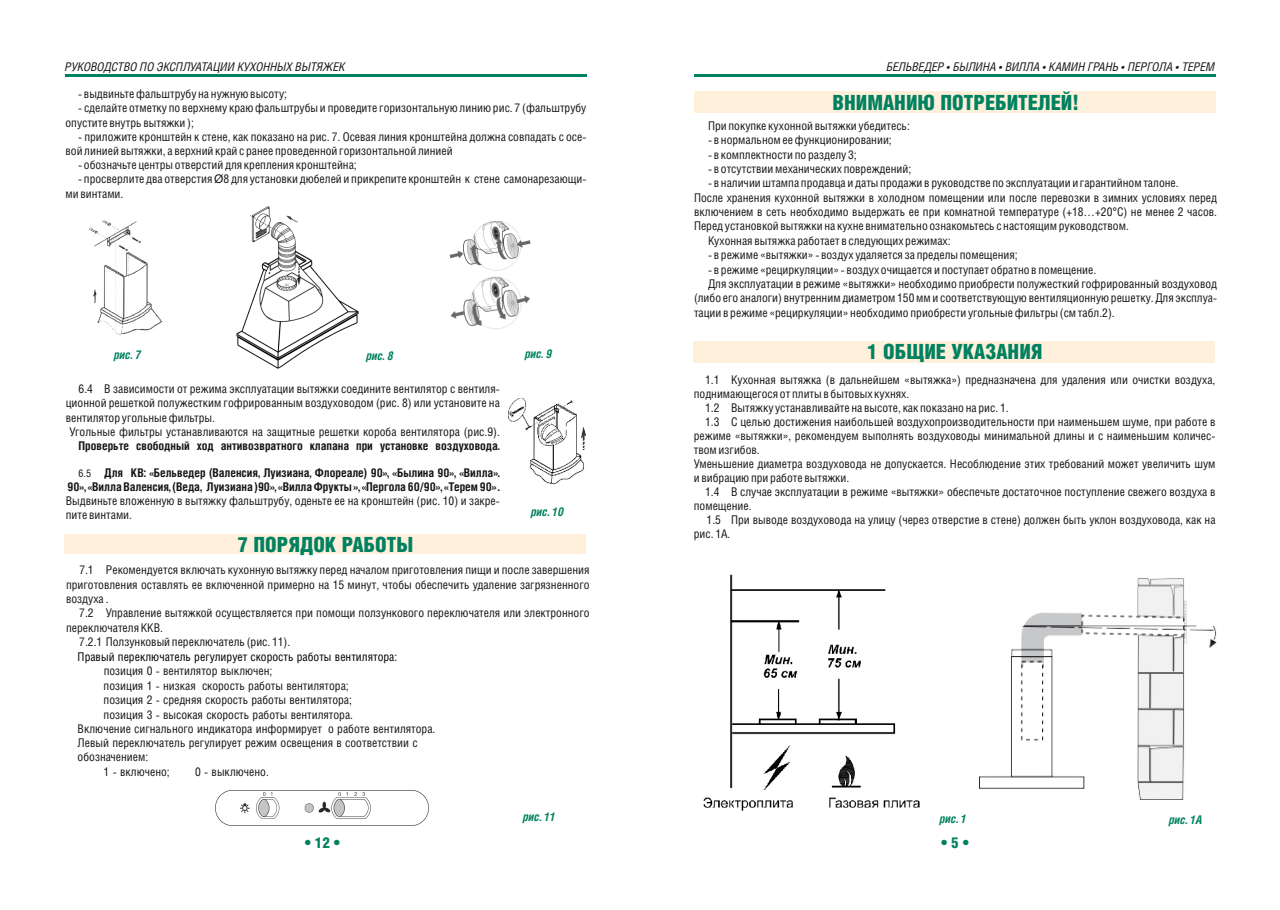
<style>
.page{position:relative;width:1280px;height:910px;background:#fff}
.page>*{position:absolute;margin:0;border:0;box-sizing:border-box;transform-origin:0 0}
.t1{font:21px "Helios Cond Black C";color:#008160}
.t2{font:15px "Helios Cond Black C";color:#008160}
.t3{font:12px/14.2px "Helios Cond C";color:#151616}
.t4{font:700 12px/13.8px "Helios Cond C";color:#151616;text-align:right}
.t5{font:italic 12px "Helios Cond C";color:#151616}
.t6{font:12px "Helios Cond C";color:#000}
.t7{font:italic 700 12px "Helios Cond C";color:#008160}
.s1{font-family:"Arial"}
.s2{font-weight:400;font-size:10.5px}
.s3{color:#fff}
</style>
<div class="page">
<hr style="left:694px;top:74px;width:522px;height:3px;background:#008160">
<div style="left:694px;top:91px;width:522px;height:21px;background:#fff0db"></div>
<div style="left:693px;top:342px;width:522px;height:21px;background:#fff0db"></div>
<img style="left:703px;top:574px;width:217px;height:237px">
<img style="left:89px;top:221px;width:72px;height:114px">
<img style="left:508px;top:397px;width:79px;height:88px">
<div style="left:64px;top:534px;width:522px;height:20px;background:#fff0db"></div>
<img style="left:237px;top:207px;width:121px;height:161px">
<img style="left:215px;top:790px;width:214px;height:35px">
<img style="left:979px;top:578px;width:237px;height:222px">
<hr style="left:65px;top:74px;width:521px;height:3px;background:#008160">
<img style="left:449px;top:221px;width:82px;height:50px">
<img style="left:450px;top:276px;width:80px;height:54px">
<p class="t5" style="left:65px;top:61px;width:282px">РУКОВОДСТВО ПО ЭКСПЛУАТАЦИИ КУХОННЫХ ВЫТЯЖЕК</p>
<p class="t5" style="left:886px;top:62px;width:330px">БЕЛЬВЕДЕР • БЫЛИНА • ВИЛЛА • КАМИН ГРАНЬ • ПЕРГОЛА • ТЕРЕМ</p>
<p class="t3" style="left:78px;top:88px;width:210px">- выдвиньте фальштрубу на нужную высоту;</p>
<p class="t3" style="left:65px;top:102px;width:522px;text-indent:13px">- сделайте отметку по верхнему краю фальштрубы и проведите горизонтальную линию рис. 7 (фальштрубу опустите внутрь вытяжки );</p>
<p class="t3" style="left:65px;top:130px;width:522px;text-indent:13px">- приложите кронштейн к стене, как показано на рис. 7. Осевая линия кронштейна должна совпадать с осе&shy;вой линией вытяжки, а верхний край с ранее проведенной горизонтальной линией</p>
<p class="t3" style="left:78px;top:158px;width:280px">- обозначьте центры отверстий для крепления кронштейна;</p>
<p class="t3" style="left:65px;top:173px;width:522px;text-indent:13px">- просверлите два отверстия <span class="s1">Ø</span>8 для установки дюбелей и прикрепите кронштейн к стене самонарезающи&shy;ми винтами.</p>
<p class="t7" style="left:114px;top:350px;width:29px">рис. 7</p>
<p class="t7" style="left:366px;top:350px;width:29px">рис. 8</p>
<p class="t7" style="left:525px;top:348px;width:29px">рис. 9</p>
<p class="t3" style="left:79px;top:382px;width:423px">6.4 В зависимости от режима эксплуатации вытяжки соедините вентилятор с вентиля-</p>
<p class="t3" style="left:66px;top:397px;width:435px">ционной решеткой полужестким гофрированным воздуховодом (рис. 8) или установите на</p>
<p class="t3" style="left:66px;top:411px;width:151px">вентилятор угольные фильтры.</p>
<p class="t3" style="left:70px;top:425px;width:432px">Угольные фильтры устанавливаются на защитные решетки короба вентилятора (рис.9).</p>
<p class="t4" style="left:79px;top:439px;width:423px">Проверьте свободный ход антивозвратного клапана при установке воздуховода.</p>
<p class="t4" style="left:68px;top:467px;width:434px"><span class="s2">6.5</span> Для КВ: «Бельведер (Валенсия, Луизиана, Флореале) 90 , «Былина 90 , «Вилла».<br>90 , «Вилла Валенсия, (Веда, Луизиана )90 , «Вилла Фрукты , «Пергола 60/90 , «Терем 90».</p>
<p class="t3" style="left:66px;top:494px;width:435px">Выдвиньте вложенную в вытяжку фальштрубу, оденьте ее на кронштейн (рис. 10) и закре&shy;пите винтами.</p>
<p class="t4" style="left:383px;top:467px;width:6px">»</p>
<p class="t4" style="left:450px;top:467px;width:6px">»</p>
<p class="t4" style="left:80px;top:480px;width:6px">»</p>
<p class="t4" style="left:270px;top:480px;width:6px">»</p>
<p class="t4" style="left:354px;top:480px;width:6px">»</p>
<p class="t4" style="left:436px;top:480px;width:6px">»</p>
<h1 class="t1" style="left:238px;top:535px;width:177px">7 ПОРЯДОК РАБОТЫ</h1>
<p class="t7" style="left:531px;top:506px;width:35px">рис. 10</p>
<p class="t3" style="left:66px;top:564px;width:525px;text-align:justify;text-indent:13px">7.1 Рекомендуется включать кухонную вытяжку перед началом приготовления пищи и после завершения приготовления оставлять ее включенной примерно на 15 минут, чтобы обеспечить удаление загрязненного воздуха .</p>
<p class="t3" style="left:79px;top:607px;width:512px">7.2 Управление вытяжкой осуществляется при помощи ползункового переключателя или электронного</p>
<p class="t3" style="left:66px;top:621px;width:98px">переключателя ККВ.</p>
<p class="t3" style="left:79px;top:635px;width:212px">7.2.1 Ползунковый переключатель (рис. 11).</p>
<p class="t6" style="left:78px;top:651px;width:321px">Правый переключатель регулирует скорость работы вентилятора:</p>
<p class="t3" style="left:104px;top:665px;width:170px">позиция 0 - вентилятор выключен;</p>
<p class="t3" style="left:104px;top:679px;width:247px">позиция 1 - низкая скорость работы вентилятора;</p>
<p class="t3" style="left:104px;top:693px;width:250px">позиция 2 - средняя скорость работы вентилятора;</p>
<p class="t3" style="left:104px;top:708px;width:251px">позиция 3 - высокая скорость работы вентилятора.</p>
<p class="t3" style="left:78px;top:722px;width:359px">Включение сигнального индикатора информирует о работе вентилятора.</p>
<p class="t3" style="left:78px;top:736px;width:341px">Левый переключатель регулирует режим освещения в соответствии с</p>
<p class="t3" style="left:78px;top:751px;width:72px">обозначением:</p>
<p class="t3" style="left:104px;top:765px;width:68px">1 - включено;</p>
<p class="t3" style="left:195px;top:765px;width:75px">0 - выключено.</p>
<p class="t2" style="left:305px;top:835px;width:37px">• 12 •</p>
<p class="t7" style="left:523px;top:812px;width:34px">рис. 11</p>
<h1 class="t1" style="left:832px;top:92px;width:248px">ВНИМАНИЮ ПОТРЕБИТЕЛЕЙ!</h1>
<p class="t3" style="left:708px;top:119px;width:203px">При покупке кухонной вытяжки убедитесь:</p>
<p class="t3" style="left:708px;top:134px;width:185px">- в нормальном ее функционировании;</p>
<p class="t3" style="left:708px;top:148px;width:150px">- в комплектности по разделу 3;</p>
<p class="t3" style="left:708px;top:162px;width:205px">- в отсутствии механических повреждений;</p>
<p class="t3" style="left:708px;top:177px;width:472px">- в наличии штампа продавца и даты продажи в руководстве по эксплуатации и гарантийном талоне.</p>
<p class="t3" style="left:694px;top:191px;width:525px">После хранения кухонной вытяжки в холодном помещении или после перевозки в зимних условиях перед</p>
<p class="t3" style="left:694px;top:205px;width:525px">включением в сеть необходимо выдержать ее при комнатной температуре (+18…+20°C) не менее 2 чаcов.</p>
<p class="t3" style="left:694px;top:220px;width:436px">Перед установкой вытяжки на кухне внимательно ознакомьтесь с настоящимруководством.</p>
<p class="t3" style="left:708px;top:234px;width:244px">Кухонная вытяжка работает в следующих режимах:</p>
<p class="t3" style="left:708px;top:249px;width:311px">- в режиме «вытяжки» - воздух удаляется за пределы помещения;</p>
<p class="t3" style="left:708px;top:263px;width:390px">- в режиме «рециркуляции» - воздух очищается и поступает обратно в помещение.</p>
<p class="t3" style="left:708px;top:277px;width:511px">Для эксплуатации в режиме «вытяжки» необходимо приобрести полужесткий гофрированный воздуховод</p>
<p class="t3" style="left:694px;top:292px;width:525px">(либо его аналоги) внутренним диаметром 150 мм и соответствующую вентиляционную решетку. Для эксплуа-</p>
<p class="t3" style="left:694px;top:306px;width:422px">тации в режиме «рециркуляции» необходимо приобрести угольные фильтры (см табл.2).</p>
<h1 class="t1" style="left:867px;top:341px;width:177px">1 ОБЩИЕ УКАЗАНИЯ</h1>
<p class="t3" style="left:705px;top:374px;width:512px">1.1 Кухонная вытяжка (в дальнейшем «вытяжка») предназначена для удаления или очистки воздуха,</p>
<p class="t3" style="left:694px;top:388px;width:217px">поднимающегося от плиты в бытовых кухнях.</p>
<p class="t3" style="left:705px;top:402px;width:305px">1.2 Вытяжку устанавливайте на высоте, как показано на рис. 1.</p>
<p class="t3" style="left:705px;top:416px;width:512px">1.3 С целью достижения наибольшей воздухопроизводительности при наименьшем шуме, при работе в</p>
<p class="t3" style="left:694px;top:429px;width:523px">режиме «вытяжки», рекомендуем выполнять воздуховоды минимальной длины и с наименьшим количес-</p>
<p class="t3" style="left:694px;top:443px;width:67px">твом изгибов.</p>
<p class="t3" style="left:694px;top:457px;width:523px">Уменьшение диаметра воздуховода не допускается. Несоблюдение этих требований может увеличить шум</p>
<p class="t3" style="left:694px;top:471px;width:157px">и вибрацию при работе вытяжки.</p>
<p class="t3" style="left:705px;top:485px;width:512px">1.4 В случае эксплуатации в режиме «вытяжки» обеспечьте достаточное поступление свежего воздуха в</p>
<p class="t3" style="left:694px;top:499px;width:59px">помещение.</p>
<p class="t3" style="left:707px;top:513px;width:510px">1.5 При выводе воздуховода на улицу (через отверстие в стене) должен быть уклон воздуховода, как на</p>
<p class="t3" style="left:694px;top:527px;width:42px">рис. 1А.<span class="s3">.</span></p>
<p class="t7" style="left:939px;top:813px;width:29px">рис. 1</p>
<p class="t2" style="left:941px;top:835px;width:29px">• 5 •</p>
<p class="t7" style="left:1169px;top:814px;width:35px">рис. 1А</p>
</div>
